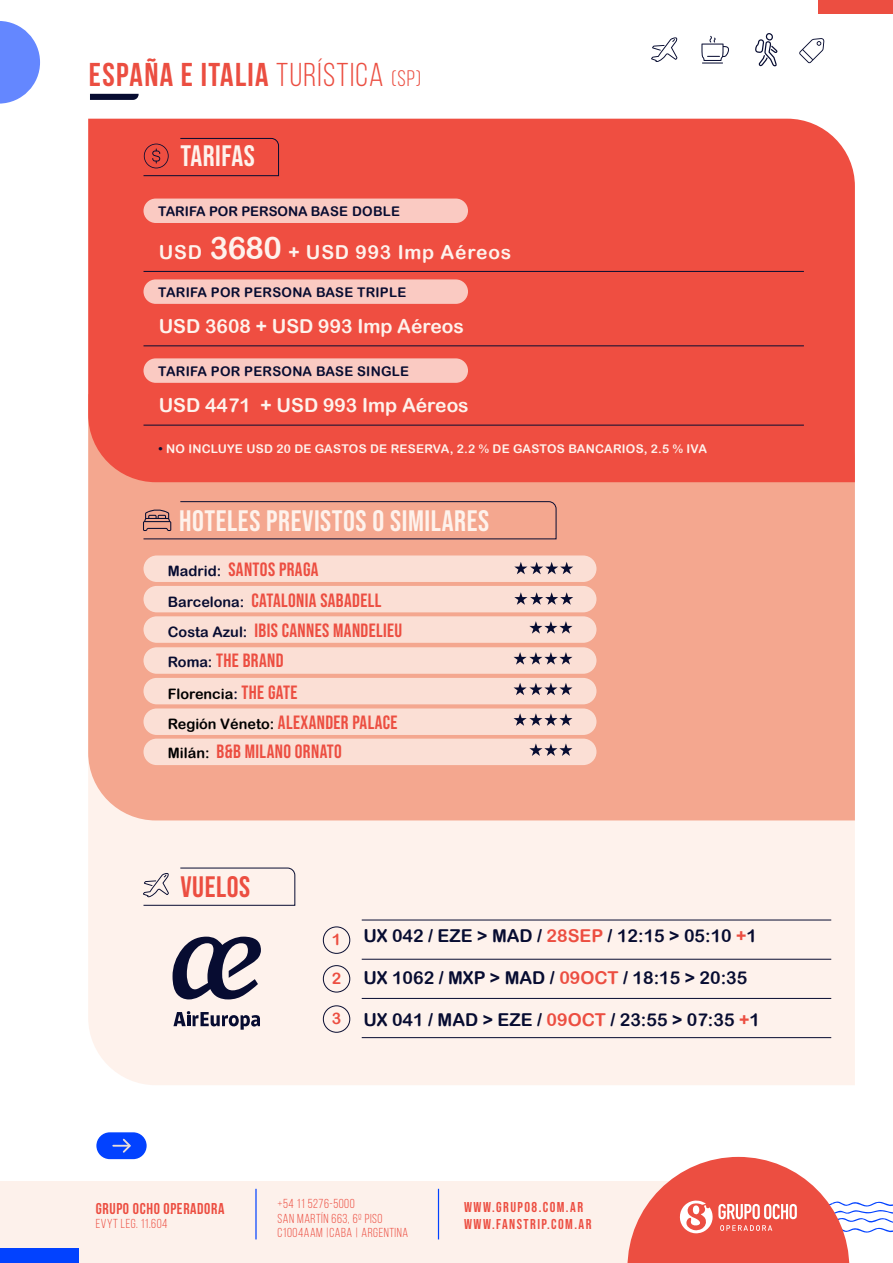
<style>
.page{position:relative;width:893px;height:1263px;background:#fff}
.page>*{position:absolute;margin:0;border:0;box-sizing:border-box;transform-origin:0 0}
.t1{font:700 33px "Bebas Neue";letter-spacing:.04em;color:#eb4e41}
.t2{font:29.55px "Bebas Neue";letter-spacing:.02em;color:#fef2ec}
.t3{font:29.55px "Bebas Neue";letter-spacing:.02em;color:#ec4e41}
.t4{font:19.2px/30.3px "Bebas Neue";letter-spacing:.02em;color:#ec4e41}
.t5{font:19.2px "Arial Rounded MT Bold";color:#fef2ec}
.t6{font:19.2px "Arial Rounded MT Bold";letter-spacing:.04em;color:#fef2ec}
.t7{font:17.7px "Arial Rounded MT Bold";color:#070c31}
.t8{font:15.9px "Arial Rounded MT Bold";color:#ec4e41}
.t9{font:700 15.6px "Bebas Neue";letter-spacing:.04em;color:#ec4e41}
.t10{font:14.4px "Arial Rounded MT Bold";color:#000}
.t11{font:14.25px/17px "Bebas Neue";letter-spacing:.1em;color:#ec4e41}
.t12{font:13.35px "Arial Rounded MT Bold";letter-spacing:.02em;color:#070c31}
.t13{font:13.35px "Arial Rounded MT Bold";color:#070c31}
.t14{font:13.05px/14.2px "Bebas Neue";letter-spacing:.04em;color:#ec4e41}
.t15{font:12px "Arial Rounded MT Bold";letter-spacing:.02em;color:#fef2ec}
.s1{font-weight:400}
.s2{font-weight:400;font-size:22.5px}
.s3{font-size:31.05px}
.s4{color:#070c31}
.s5{font-family:"Arial Rounded MT Bold";font-size:14.4px;color:#070c31}
.s6{font-family:"Bebas Neue";font-size:19.2px;color:#ec4e41}
.s7{font-family:"Arial Rounded MT Bold";font-size:14.4px;color:#000}
.s8{color:#ec4e41}
</style>
<div class="page">
<div style="left:88px;top:820px;width:767px;height:265px;background:#fef2ec"></div>
<div style="left:88px;top:482px;width:767px;height:338px;background:#f4a78f"></div>
<div style="left:88px;top:119px;width:767px;height:363px;background:#ef4e41"></div>
<div style="left:96px;top:1132px;width:51px;height:27px;background:#0242ff;border-radius:13px"></div>
<svg style="left:113px;top:1138px;width:18px;height:15px"></svg>
<div style="left:0;top:1181px;width:712px;height:82px;background:#fdf1eb"></div>
<hr style="left:255px;top:1189px;width:2px;height:50px;background:#0242ff">
<hr style="left:438px;top:1189px;width:1px;height:50px;background:#0242ff">
<div style="left:0;top:1249px;width:78px;height:14px;background:#0242ff"></div>
<svg style="left:627px;top:1157px;width:266px;height:106px"></svg>
<hr style="left:143px;top:271px;width:661px;height:1px;background:#070c31">
<hr style="left:143px;top:346px;width:661px;height:1px;background:#070c31">
<hr style="left:143px;top:425px;width:661px;height:1px;background:#070c31">
<div style="left:143px;top:199px;width:325px;height:24px;background:#facac2;border-radius:12px"></div>
<div style="left:143px;top:358px;width:325px;height:25px;background:#facac2;border-radius:12px"></div>
<svg style="left:143px;top:138px;width:136px;height:38px;background:#e0493f"></svg>
<svg style="left:143px;top:868px;width:152px;height:38px;background:#eee3e0"></svg>
<hr style="left:362px;top:959px;width:469px;height:1px;background:#070c31">
<hr style="left:362px;top:920px;width:469px;height:1px;background:#070c31">
<hr style="left:362px;top:998px;width:469px;height:1px;background:#070c31">
<hr style="left:362px;top:1037px;width:469px;height:1px;background:#070c31">
<div style="left:323px;top:927px;width:27px;height:26px;border:1px solid #070c31;border-radius:50%"></div>
<div style="left:323px;top:965px;width:27px;height:27px;border:1px solid #070c31;border-radius:50%"></div>
<div style="left:323px;top:1006px;width:27px;height:26px;border:1px solid #070c31;border-radius:50%"></div>
<div style="left:143px;top:555px;width:453px;height:27px;background:#fbdfd5;border-radius:13px"></div>
<div style="left:143px;top:586px;width:453px;height:26px;background:#fbdfd5;border-radius:13px"></div>
<div style="left:143px;top:616px;width:453px;height:27px;background:#fbdfd5;border-radius:13px"></div>
<div style="left:143px;top:647px;width:453px;height:27px;background:#fbdfd5;border-radius:13px"></div>
<div style="left:143px;top:678px;width:453px;height:26px;background:#fbdfd5;border-radius:13px"></div>
<div style="left:143px;top:708px;width:453px;height:27px;background:#fbdfd5;border-radius:13px"></div>
<div style="left:143px;top:739px;width:453px;height:26px;background:#fbdfd5;border-radius:13px"></div>
<svg style="left:514px;top:562px;width:59px;height:12px"></svg>
<svg style="left:514px;top:592px;width:59px;height:13px"></svg>
<svg style="left:529px;top:621px;width:43px;height:13px"></svg>
<svg style="left:513px;top:652px;width:59px;height:13px"></svg>
<svg style="left:513px;top:683px;width:59px;height:12px"></svg>
<svg style="left:513px;top:713px;width:59px;height:13px"></svg>
<svg style="left:529px;top:743px;width:43px;height:13px"></svg>
<svg style="left:143px;top:501px;width:413px;height:38px;background:#e79e8a"></svg>
<svg style="left:0;top:21px;width:40px;height:83px"></svg>
<div style="left:818px;top:0;width:75px;height:13px;background:#ec4e41"></div>
<svg style="left:651px;top:37px;width:27px;height:25px"></svg>
<svg style="left:701px;top:36px;width:28px;height:28px"></svg>
<svg style="left:755px;top:33px;width:22px;height:33px"></svg>
<svg style="left:799px;top:38px;width:25px;height:25px"></svg>
<svg style="left:90px;top:94px;width:49px;height:6px"></svg>
<div style="left:143px;top:279px;width:325px;height:25px;background:#facac2;border-radius:12px"></div>
<svg style="left:173px;top:1011px;width:87px;height:19px;background:#a09ba5"></svg>
<svg style="left:173px;top:937px;width:88px;height:62px;background:#837f8f"></svg>
<h1 class="t1" style="left:89px;top:56px;width:334px">ESPAÑA E ITALIA <span class="s1">TURÍSTICA</span> <span class="s2">(SP)</span></h1>
<h2 class="t2" style="left:180px;top:139px;width:76px">TARIFAS</h2>
<p class="t13" style="left:158px;top:204px;width:243px">TARIFA POR PERSONA BASE DOBLE</p>
<p class="t6" style="left:159px;top:241px;width:354px">USD <span class="s3">3680</span> + USD 993 Imp Aéreos</p>
<p class="t12" style="left:158px;top:284px;width:250px">TARIFA POR PERSONA BASE TRIPLE</p>
<p class="t5" style="left:159px;top:315px;width:307px">USD 3608 + USD 993 Imp Aéreos</p>
<p class="t12" style="left:158px;top:363px;width:252px">TARIFA POR PERSONA BASE SINGLE</p>
<p class="t5" style="left:159px;top:394px;width:311px">USD 4471 + USD 993 Imp Aéreos</p>
<p class="t15" style="left:158px;top:442px;width:550px"><span class="s4">•</span> NO INCLUYE USD 20 DE GASTOS DE RESERVA, 2.2 % DE GASTOS BANCARIOS, 2.5 % IVA</p>
<h2 class="t2" style="left:179px;top:504px;width:311px">HOTELES PREVISTOS O SIMILARES</h2>
<p class="t4" style="left:168px;top:554px;width:236px"><span class="s5">Madrid:</span> SANTOS PRAGA<br><span class="s5">Barcelona:</span> CATALONIA SABADELL<br><span class="s5">Costa Azul:</span> IBIS CANNES MANDELIEU<br><span class="s5">Roma:</span> THE BRAND</p>
<p class="t10" style="left:168px;top:685px;width:131px">Florencia<span class="s4">:</span> <span class="s6">THE GATE</span></p>
<p class="t4" style="left:168px;top:708px;width:231px;line-height:28.7px"><span class="s7">Región Véneto:</span> ALEXANDER PALACE<br><span class="s7">Milán:</span> B&amp;B MILANO ORNATO</p>
<h2 class="t3" style="left:180px;top:870px;width:71px">VUELOS</h2>
<p class="t8" style="left:332px;top:930px;width:11px">1</p>
<p class="t8" style="left:332px;top:969px;width:11px">2</p>
<p class="t8" style="left:332px;top:1009px;width:11px">3</p>
<p class="t7" style="left:363px;top:925px;width:395px">UX 042 / EZE &gt; MAD / <span class="s8">28SEP</span> / 12:15 &gt; 05:10 <span class="s8">+</span>1</p>
<p class="t7" style="left:363px;top:967px;width:385px">UX 1062 / MXP &gt; MAD / <span class="s8">09OCT</span> / 18:15 &gt; 20:35</p>
<p class="t7" style="left:363px;top:1009px;width:398px">UX 041 / MAD &gt; EZE / <span class="s8">09OCT</span> / 23:55 &gt; 07:35 <span class="s8">+</span>1</p>
<p class="t14" style="left:278px;top:1196px;width:79px">+54 11 5276-5000</p>
<p class="t11" style="left:464px;top:1198px;width:129px">WWW.GRUPO8.COM.AR<br>WWW.FANSTRIP.COM.AR</p>
<p class="t9" style="left:96px;top:1200px;width:130px">GRUPO OCHO OPERADORA</p>
<p class="t14" style="left:96px;top:1216px;width:73px">EVYT LEG. 11.604</p>
<p class="t14" style="left:278px;top:1211px;width:132px">SAN MARTÍN 663, 6º PISO<br>C1004AAM |CABA | ARGENTINA</p>
</div>
